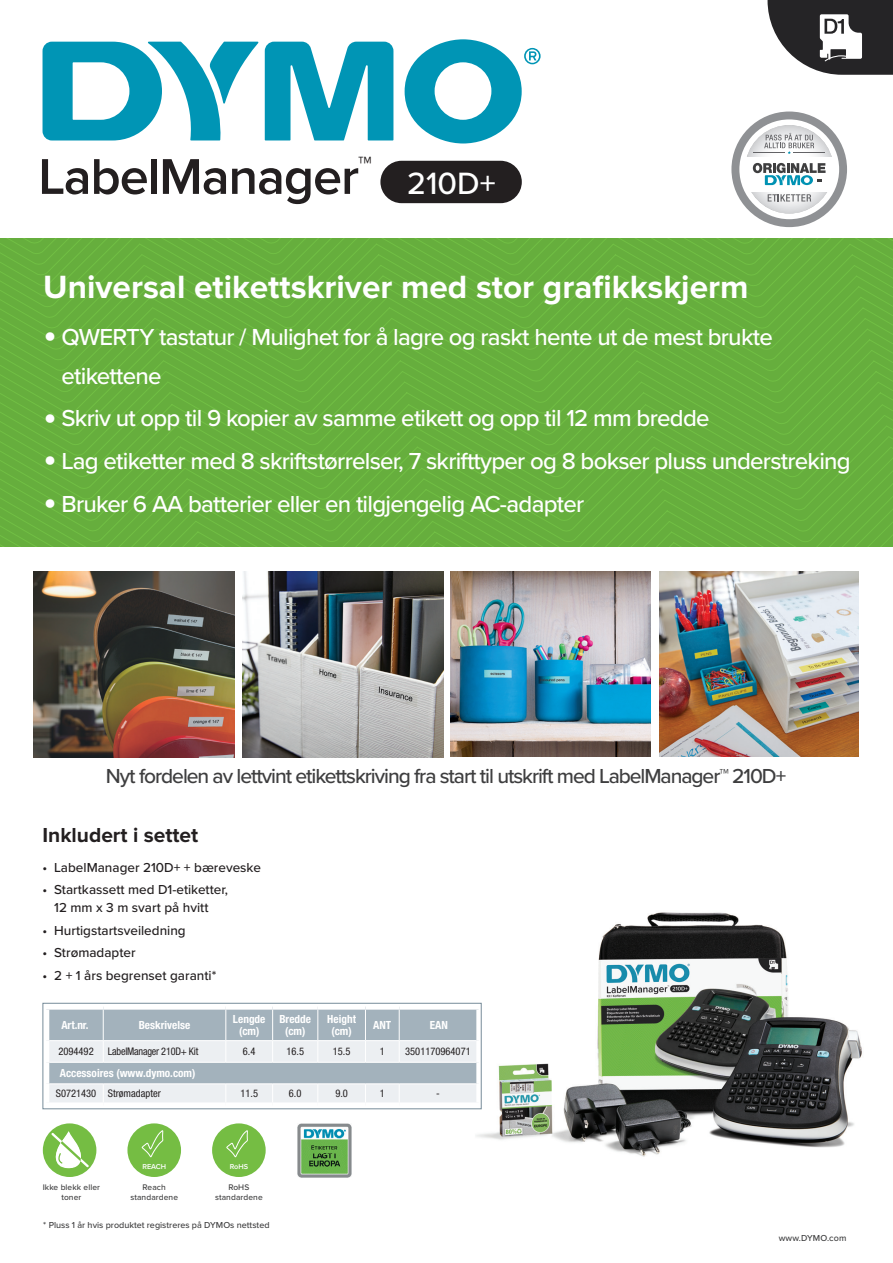
<style>
.page{position:relative;width:893px;height:1263px;background:#fff}
.page>*{position:absolute;margin:0;border:0;box-sizing:border-box;transform-origin:0 0}
.t1{font:600 52.05px "Proxima Nova";letter-spacing:-.02em;color:#231f20}
.t2{font:700 33.3px "Proxima Nova";color:#fff}
.t3{font:500 31.95px "Proxima Nova";color:#fff}
.t4{font:500 24px/39px "Proxima Nova";letter-spacing:-.03em;color:#fff}
.t5{font:500 21px "Proxima Nova";letter-spacing:-.05em;color:#3e3e3f}
.t6{font:700 21px "Proxima Nova";color:#231f20}
.t7{font:500 13.5px/18px "Proxima Nova";color:#231f20;text-align:center}
.t8{font:700 condensed 11.25px/12px "Helvetica Neue LT Pro";color:#fff;text-align:center}
.t9{font:condensed 10.5px "Helvetica Neue LT Pro";color:#231f20}
.t10{font:condensed 10.5px "Helvetica Neue LT Pro";letter-spacing:-.02em;color:#231f20}
.t11{font:500 9px "Proxima Nova";color:#3e3e3f}
.t12{font:500 8.4px/10.1px "Proxima Nova";letter-spacing:.01em;color:#3e3e3f;text-align:center}
.t13{font:600 7.35px "Proxima Nova";color:#fff}
.s1{font-size:39px}
</style>
<div class="page">
<svg style="left:282px;top:238px;width:489px;height:165px;background:#67af3d"></svg>
<svg style="left:0;top:238px;width:282px;height:165px;background:#67af3d"></svg>
<svg style="left:771px;top:238px;width:122px;height:166px;background:#67af3d"></svg>
<svg style="left:0;top:404px;width:893px;height:142px;background:#67af3d"></svg>
<div style="left:380px;top:161px;width:142px;height:42px;background:#231f20;border-radius:21px"></div>
<svg style="left:43px;top:42px;width:216px;height:98px"></svg>
<svg style="left:265px;top:42px;width:128px;height:98px"></svg>
<svg style="left:405px;top:39px;width:136px;height:104px"></svg>
<svg style="left:767px;top:0;width:126px;height:75px"></svg>
<img style="left:33px;top:572px;width:201px;height:185px">
<img style="left:451px;top:571px;width:200px;height:185px">
<img style="left:659px;top:571px;width:200px;height:185px">
<img style="left:474px;top:912px;width:388px;height:245px">
<img style="left:242px;top:572px;width:201px;height:185px">
<div style="left:476px;top:1062px;width:5px;height:22px;background:#fff"></div>
<svg style="left:49px;top:1010px;width:429px;height:92px;background:#c4ced4"></svg>
<hr style="left:49px;top:1040px;width:54px;height:1px;background:#fff">
<hr style="left:103px;top:1040px;width:123px;height:1px;background:#fff">
<hr style="left:226px;top:1040px;width:47px;height:1px;background:#fff">
<hr style="left:273px;top:1040px;width:45px;height:1px;background:#fff">
<hr style="left:318px;top:1040px;width:47px;height:1px;background:#fff">
<hr style="left:365px;top:1040px;width:34px;height:1px;background:#fff">
<hr style="left:399px;top:1040px;width:77px;height:1px;background:#fff">
<div style="left:399px;top:1004px;width:82px;height:6px;background:#fff"></div>
<div style="left:399px;top:1102px;width:82px;height:6px;background:#fff"></div>
<div style="left:476px;top:1010px;width:5px;height:31px;background:#fff"></div>
<div style="left:476px;top:1041px;width:5px;height:21px;background:#fff"></div>
<div style="left:476px;top:1084px;width:5px;height:18px;background:#fff"></div>
<div style="left:43px;top:1003px;width:439px;height:106px;border:1px solid #778c99"></div>
<div style="left:731px;top:112px;width:116px;height:115px;background:#8f9194;border-radius:50%"></div>
<svg style="left:739px;top:119px;width:100px;height:100px"></svg>
<div style="left:43px;top:1123px;width:53px;height:54px;background:#75bd43;border-radius:50%"></div>
<svg style="left:49px;top:1131px;width:42px;height:38px"></svg>
<div style="left:127px;top:1123px;width:54px;height:54px;background:#75bd43;border-radius:50%"></div>
<svg style="left:142px;top:1130px;width:21px;height:27px"></svg>
<div style="left:212px;top:1123px;width:54px;height:54px;background:#75bd43;border-radius:50%"></div>
<svg style="left:226px;top:1130px;width:22px;height:27px"></svg>
<img style="left:297px;top:1123px;width:54px;height:54px">
<h1 class="t1" style="left:38px;top:138px;width:335px">LabelManager<sup>™</sup></h1>
<h3 class="t3" style="left:407px;top:160px;width:90px">210D+</h3>
<h2 class="t2" style="left:43px;top:268px;width:707px">Universal etikettskriver med stor grafikkskjerm</h2>
<p class="t4" style="left:62px;top:316px;width:713px;text-indent:-18px"><span class="s1">•</span> QWERTY tastatur / Mulighet for å lagre og raskt hente ut de mest brukte etikettene</p>
<p class="t4" style="left:43px;top:398px;width:668px"><span class="s1">•</span> Skriv ut opp til 9 kopier av samme etikett og opp til 12 mm bredde</p>
<p class="t4" style="left:43px;top:440px;width:809px"><span class="s1">•</span> Lag etiketter med 8 skriftstørrelser, 7 skrifttyper og 8 bokser pluss understreking</p>
<p class="t4" style="left:43px;top:483px;width:542px"><span class="s1">•</span> Bruker 6 AA batterier eller en tilgjengelig AC-adapter</p>
<p class="t5" style="left:106px;top:761px;width:682px">Nyt fordelen av lettvint etikettskriving fra start til utskrift med LabelManager™ 210D+</p>
<p class="t6" style="left:42px;top:822px;width:157px">Inkludert i settet</p>
<p class="t7" style="left:42px;top:857px;width:220px">• LabelManager 210D+ + bæreveske</p>
<p class="t7" style="left:42px;top:880px;width:187px">• Startkassett med D1-etiketter,<br>12 mm x 3 m svart på hvitt</p>
<p class="t7" style="left:42px;top:920px;width:145px">• Hurtigstartsveiledning</p>
<p class="t7" style="left:42px;top:943px;width:95px">• Strømadapter</p>
<p class="t7" style="left:42px;top:965px;width:175px">• 2 + 1 års begrenset garanti*</p>
<p class="t8" style="left:61px;top:1019px;width:29px">Art.nr.</p>
<p class="t8" style="left:139px;top:1019px;width:53px">Beskrivelse</p>
<p class="t8" style="left:233px;top:1013px;width:34px">Lengde (cm)</p>
<p class="t8" style="left:279px;top:1013px;width:33px">Bredde (cm)</p>
<p class="t8" style="left:327px;top:1013px;width:30px">Height (cm)</p>
<p class="t8" style="left:373px;top:1019px;width:20px">ANT</p>
<p class="t8" style="left:430px;top:1019px;width:20px">EAN</p>
<p class="t9" style="left:58px;top:1045px;width:37px">2094492</p>
<p class="t10" style="left:108px;top:1045px;width:92px">LabelManager 210D+ Kit</p>
<p class="t9" style="left:243px;top:1045px;width:14px">6.4</p>
<p class="t9" style="left:286px;top:1045px;width:19px">16.5</p>
<p class="t9" style="left:333px;top:1045px;width:19px">15.5</p>
<p class="t9" style="left:380px;top:1045px;width:7px">1</p>
<p class="t9" style="left:405px;top:1045px;width:67px">3501170964071</p>
<p class="t8" style="left:60px;top:1067px;width:137px">Accessoires (www.dymo.com)</p>
<p class="t9" style="left:56px;top:1087px;width:107px">S0721430 Strømadapter</p>
<p class="t9" style="left:240px;top:1087px;width:19px">11.5</p>
<p class="t9" style="left:289px;top:1087px;width:14px">6.0</p>
<p class="t9" style="left:335px;top:1087px;width:14px">9.0</p>
<p class="t9" style="left:380px;top:1087px;width:7px">1</p>
<p class="t9" style="left:436px;top:1087px;width:5px">-</p>
<p class="t12" style="left:43px;top:1181px;width:59px;line-height:10.5px">Ikke blekk eller toner</p>
<p class="t13" style="left:142px;top:1161px;width:25px">REACH</p>
<p class="t12" style="left:130px;top:1181px;width:49px">Reach standardene</p>
<p class="t13" style="left:230px;top:1161px;width:20px">RoHS</p>
<p class="t12" style="left:215px;top:1181px;width:49px">RoHS standardene</p>
<p class="t11" style="left:43px;top:1218px;width:228px">* Pluss 1 år hvis produktet registreres på DYMOs nettsted</p>
<p class="t11" style="left:779px;top:1232px;width:69px">www.DYMO.com</p>
</div>
